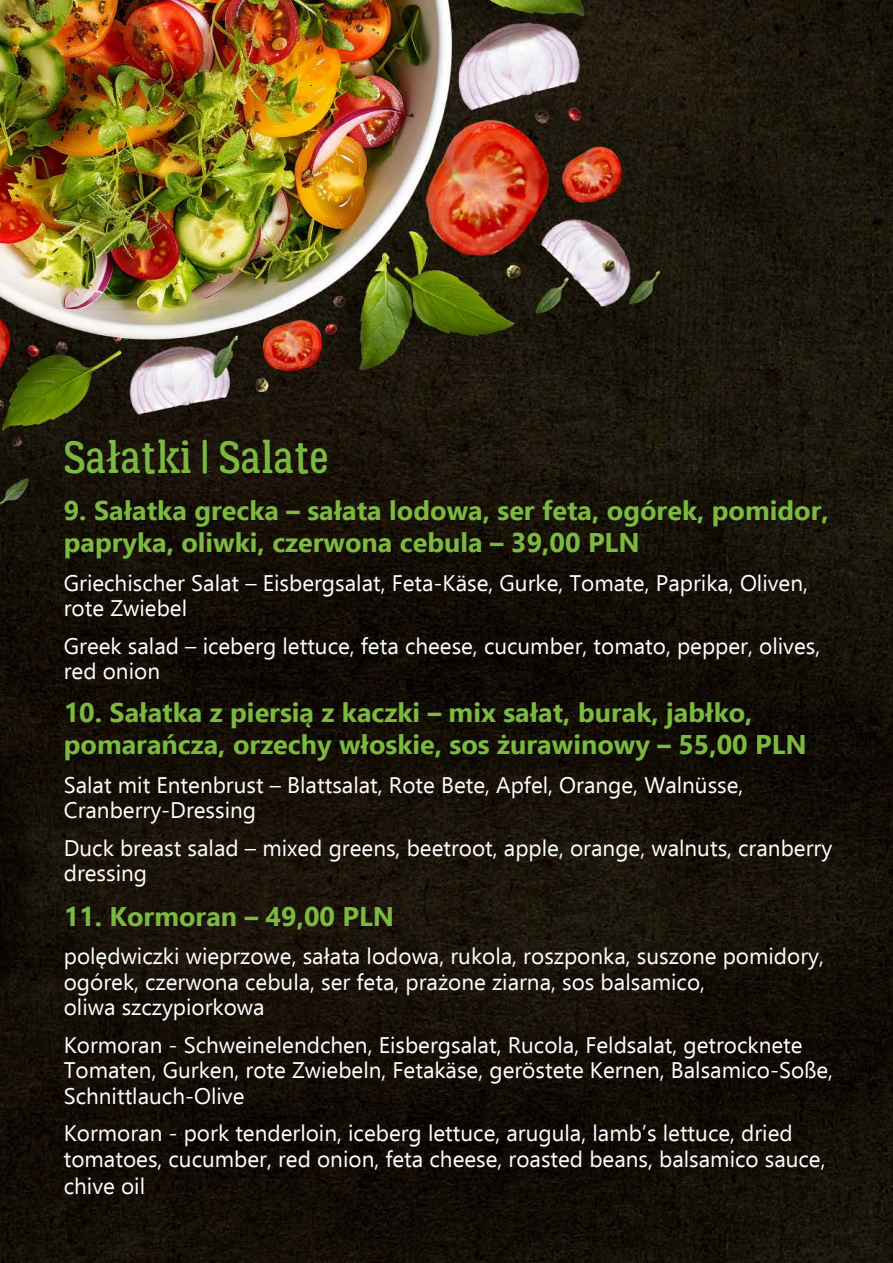
<style>
.page{position:relative;width:893px;height:1263px;background:#fff}
.page>*{position:absolute;margin:0;border:0;box-sizing:border-box;transform-origin:0 0}
.t1{font:45px "Lumberjack Rough";color:#7cb941}
.t2{font:700 27px/32.4px "Ebrima";color:#7cb941}
.t3{font:22.5px/25.5px "Ebrima";color:#fff}
</style>
<div class="page">
<img style="left:0;top:0;width:893px;height:1263px">
<h1 class="t1" style="left:64px;top:429px;width:267px">Sałatki | Salate</h1>
<p class="t2" style="left:64px;top:493px;width:766px">9. Sałatka grecka – sałata lodowa, ser feta, ogórek, pomidor, papryka, oliwki, czerwona cebula – 39,00 PLN</p>
<p class="t3" style="left:64px;top:569px;width:746px">Griechischer Salat – Eisbergsalat, Feta-Käse, Gurke, Tomate, Paprika, Oliven, rote Zwiebel</p>
<p class="t3" style="left:64px;top:632px;width:758px">Greek salad – iceberg lettuce, feta cheese, cucumber, tomato, pepper, olives, red onion</p>
<p class="t2" style="left:64px;top:695px;width:745px">10. Sałatka z piersią z kaczki – mix sałat, burak, jabłko, pomarańcza, orzechy włoskie, sos żurawinowy – 55,00 PLN</p>
<p class="t3" style="left:64px;top:771px;width:681px">Salat mit Entenbrust – Blattsalat, Rote Bete, Apfel, Orange, Walnüsse,<br>Cranberry-Dressing</p>
<p class="t3" style="left:64px;top:834px;width:770px">Duck breast salad – mixed greens, beetroot, apple, orange, walnuts, cranberry dressing</p>
<p class="t2" style="left:64px;top:899px;width:332px">11. Kormoran – 49,00 PLN</p>
<p class="t3" style="left:64px;top:943px;width:762px">polędwiczki wieprzowe, sałata lodowa, rukola, roszponka, suszone pomidory, ogórek, czerwona cebula, ser feta, prażone ziarna, sos balsamico,<br>oliwa szczypiorkowa</p>
<p class="t3" style="left:64px;top:1031px;width:771px">Kormoran - Schweinelendchen, Eisbergsalat, Rucola, Feldsalat, getrocknete<br>Tomaten, Gurken, rote Zwiebeln, Fetakäse, geröstete Kernen, Balsamico-Soße,<br>Schnittlauch-Olive</p>
<p class="t3" style="left:64px;top:1119px;width:763px;line-height:26.2px">Kormoran - pork tenderloin, iceberg lettuce, arugula, lamb’s lettuce, dried tomatoes, cucumber, red onion, feta cheese, roasted beans, balsamico sauce, chive oil</p>
</div>
